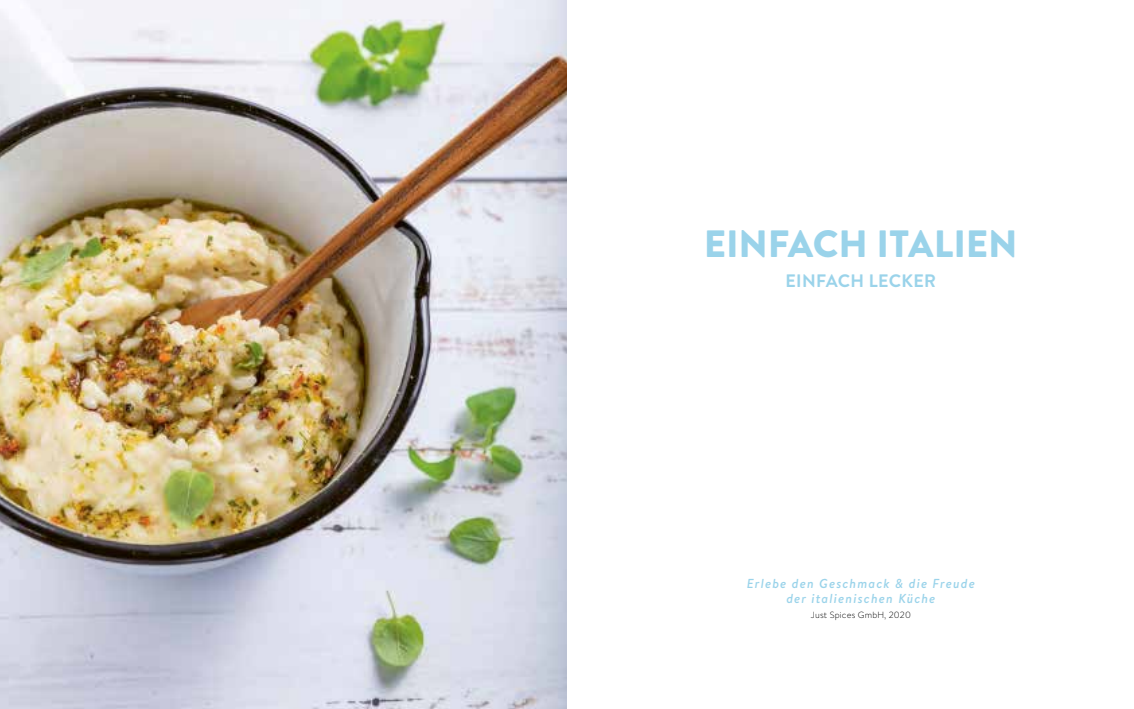
<style>
.page{position:relative;width:1134px;height:709px;background:#fff}
.page>*{position:absolute;margin:0;border:0;box-sizing:border-box;transform-origin:0 0}
.t1{font:900 38px "Brandon Text";letter-spacing:.01em;color:#9ad3ea}
.t2{font:700 18px "Brandon Text";letter-spacing:.02em;color:#9ad3ea}
.t3{font:italic 500 13px/15px "Brandon Text";letter-spacing:.09em;color:#9ad3ea;text-align:center}
.t4{font:300 9px "Brandon Text";letter-spacing:.02em;color:#000}
</style>
<div class="page">
<img style="left:0;top:0;width:567px;height:709px">
<h1 class="t1" style="left:704px;top:217px;width:315px">EINFACH ITALIEN</h1>
<h2 class="t2" style="left:785px;top:269px;width:152px">EINFACH LECKER</h2>
<p class="t3" style="left:747px;top:575px;width:229px">Erlebe den Geschmack &amp; die Freude der italienischen Küche</p>
<p class="t4" style="left:811px;top:608px;width:102px">Just Spices GmbH, 2020</p>
</div>
